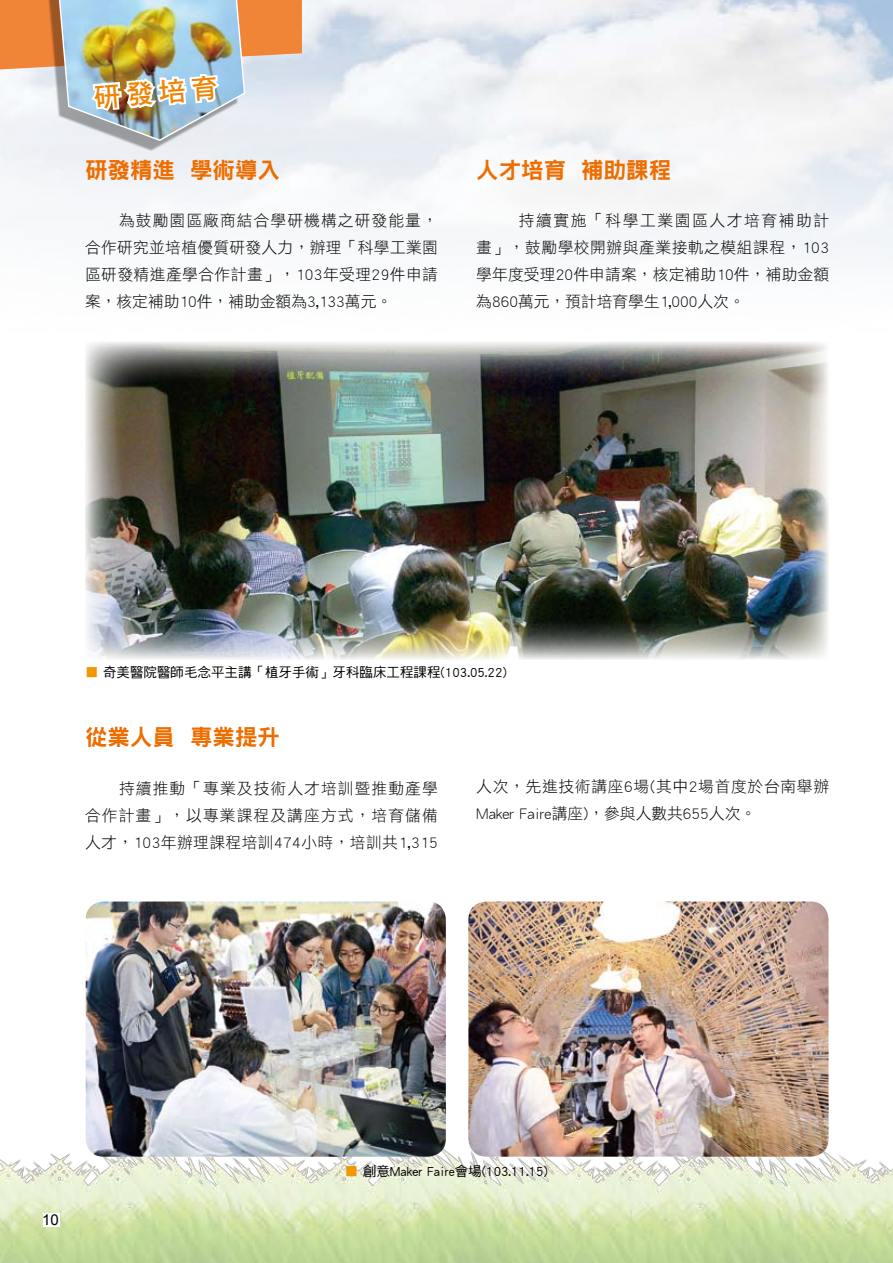
<style>
.page{position:relative;width:893px;height:1263px;background:#fff}
.page>*{position:absolute;margin:0;border:0;box-sizing:border-box;transform-origin:0 0}
.t1{font:27px "DF Hei Std W7";color:#f08300}
.t2{font:22.5px "DF Hei Std W9";color:#ed6d00}
.t3{font:15.75px/27px "DF Hei Std W3";letter-spacing:.025em;color:#000;text-align:justify}
.t4{font:15.75px/27px "DF Hei Std W3";color:#000}
.t5{font:15px "Arial";color:#000}
.t6{font:13.5px "DF Hei Std W5";color:#000}
.s1{color:#f39700}
</style>
<div class="page">
<img style="left:0;top:1141px;width:893px;height:122px">
<img style="left:0;top:0;width:302px;height:201px">
<img style="left:85px;top:342px;width:744px;height:317px">
<img style="left:86px;top:901px;width:360px;height:256px">
<img style="left:468px;top:901px;width:360px;height:256px">
<div style="left:43px;top:1213px;width:16px;height:13px;background:#fff"></div>
<h1 class="t1" style="left:93px;top:83px;width:126px;rotate:-5deg">研發培育</h1>
<h2 class="t2" style="left:85px;top:157px;width:196px">研發精進 學術導入</h2>
<p class="t3" style="left:85px;top:206px;width:354px;text-indent:34px">為鼓勵園區廠商結合學研機構之研發能量，合作研究並培植優質研發人力，辦理「科學工業園區研發精進產學合作計畫」，103年受理29件申請案，核定補助10件，補助金額為3,133萬元。</p>
<h2 class="t2" style="left:476px;top:157px;width:196px">人才培育 補助課程</h2>
<p class="t3" style="left:476px;top:206px;width:354px;text-indent:43px">持續實施「科學工業園區人才培育補助計畫」，鼓勵學校開辦與產業接軌之模組課程，103學年度受理20件申請案，核定補助10件，補助金額為860萬元，預計培育學生1,000人次。</p>
<p class="t6" style="left:85px;top:664px;width:423px"><span class="s1">■</span> 奇美醫院醫師毛念平主講「植牙手術」牙科臨床工程課程(103.05.22)</p>
<h2 class="t2" style="left:85px;top:725px;width:196px">從業人員 專業提升</h2>
<p class="t3" style="left:85px;top:774px;width:354px;text-indent:34px">持續推動「專業及技術人才培訓暨推動產學合作計畫」，以專業課程及講座方式，培育儲備人才，103年辦理課程培訓474小時，培訓共1,315</p>
<p class="t4" style="left:476px;top:772px;width:354px">人次，先進技術講座6場(其中2場首度於台南舉辦<br>Maker Faire講座)，參與人數共655人次。</p>
<p class="t5" style="left:42px;top:1210px;width:18px">10</p>
<p class="t6" style="left:345px;top:1164px;width:205px"><span class="s1">■</span> 創意Maker Faire會場(103.11.15)</p>
</div>
